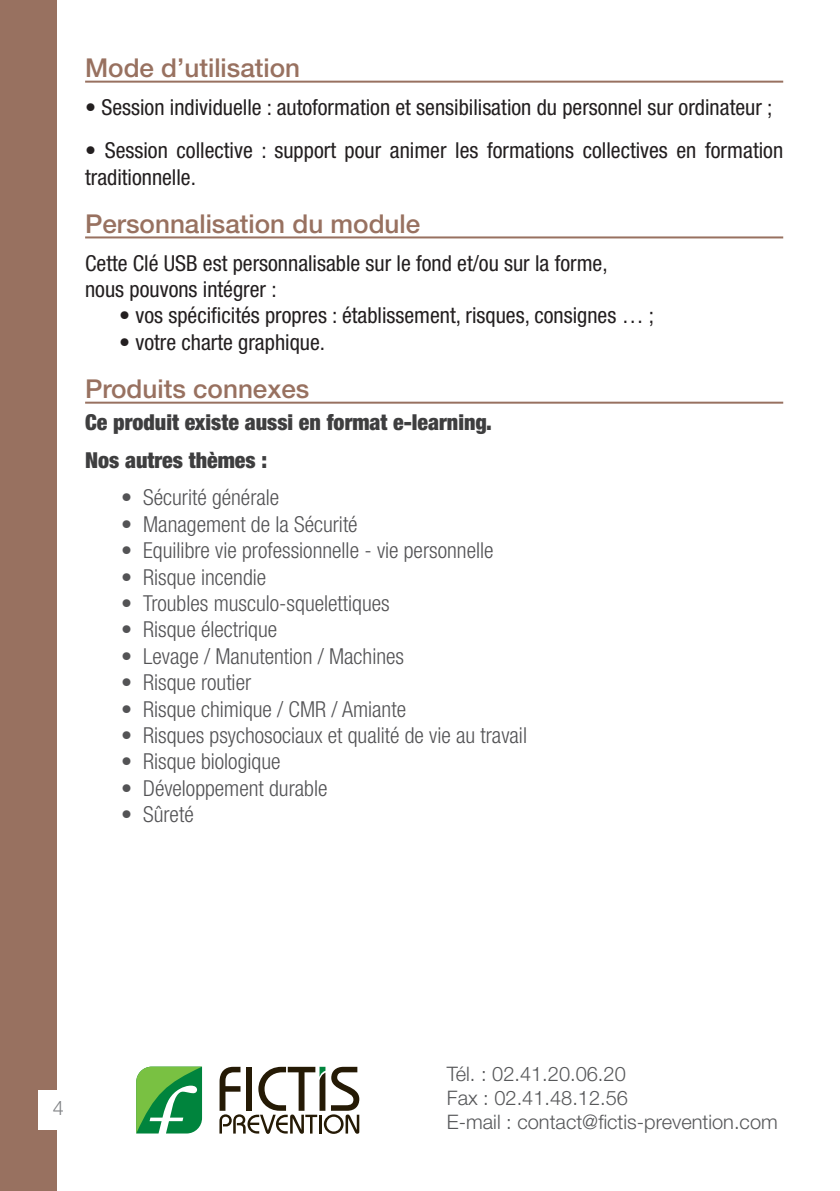
<style>
.page{position:relative;width:840px;height:1191px;background:#fff}
.page>*{position:absolute;margin:0;border:0;box-sizing:border-box;transform-origin:0 0}
.t1{font:500 26px "Helvetica Neue";color:#987160}
.t2{font:condensed 22px/26.4px "Helvetica Neue";color:#231f20}
.t3{font:300 condensed 22px "Helvetica Neue";color:#535355}
.t4{font:900 condensed 22px/37.8px "Helvetica Neue LT Std";color:#3e3e3f}
.t5{font:300 20px/24px "Helvetica Neue LT Std";color:#57585a}
.t6{font:300 20px "Helvetica Neue LT Std";color:#808285}
</style>
<div class="page">
<div style="left:0;top:0;width:57px;height:1191px;background:#987160"></div>
<div style="left:38px;top:1089px;width:37px;height:40px;background:#fff"></div>
<hr style="left:85px;top:81px;width:697px;height:2px;background:#987160">
<hr style="left:85px;top:236px;width:697px;height:2px;background:#987160">
<hr style="left:85px;top:402px;width:697px;height:2px;background:#987160">
<svg style="left:136px;top:1066px;width:66px;height:67px"></svg>
<svg style="left:219px;top:1066px;width:140px;height:67px"></svg>
<p class="t1" style="left:85px;top:52px;width:216px">Mode d’utilisation</p>
<p class="t2" style="left:85px;top:94px;width:688px">• Session individuelle : autoformation et sensibilisation du personnel sur ordinateur ;</p>
<p class="t2" style="left:85px;top:137px;width:699px">• Session collective : support pour animer les formations collectives en formation traditionnelle.</p>
<p class="t1" style="left:85px;top:208px;width:336px">Personnalisation du module</p>
<p class="t2" style="left:85px;top:249px;width:523px">Cette Clé USB est personnalisable sur le fond et/ou sur la forme, nous pouvons intégrer :</p>
<p class="t2" style="left:119px;top:302px;width:536px">• vos spécificités propres : établissement, risques, consignes … ;</p>
<p class="t2" style="left:119px;top:329px;width:207px">• votre charte graphique.</p>
<p class="t1" style="left:85px;top:373px;width:225px">Produits connexes</p>
<p class="t4" style="left:85px;top:403px;width:408px">Ce produit existe aussi en format e-learning.<br>Nos autres thèmes :</p>
<p class="t3" style="left:121px;top:485px;width:159px">• Sécurité générale</p>
<p class="t3" style="left:121px;top:511px;width:238px">• Management de la Sécurité</p>
<p class="t3" style="left:121px;top:538px;width:373px">• Equilibre vie professionnelle - vie personnelle</p>
<p class="t3" style="left:121px;top:564px;width:146px">• Risque incendie</p>
<p class="t3" style="left:121px;top:590px;width:270px">• Troubles musculo-squelettiques</p>
<p class="t3" style="left:121px;top:617px;width:157px">• Risque électrique</p>
<p class="t3" style="left:121px;top:643px;width:284px">• Levage / Manutention / Machines</p>
<p class="t3" style="left:121px;top:670px;width:131px">• Risque routier</p>
<p class="t3" style="left:121px;top:696px;width:286px">• Risque chimique / CMR / Amiante</p>
<p class="t3" style="left:121px;top:722px;width:407px">• Risques psychosociaux et qualité de vie au travail</p>
<p class="t3" style="left:121px;top:749px;width:161px">• Risque biologique</p>
<p class="t3" style="left:121px;top:775px;width:208px">• Développement durable</p>
<p class="t3" style="left:121px;top:802px;width:74px">• Sûreté</p>
<p class="t6" style="left:53px;top:1095px;width:13px">4</p>
<p class="t5" style="left:446px;top:1061px;width:332px">Tél. : 02.41.20.06.20<br>Fax : 02.41.48.12.56<br>E-mail : contact@fictis-prevention.com</p>
</div>
